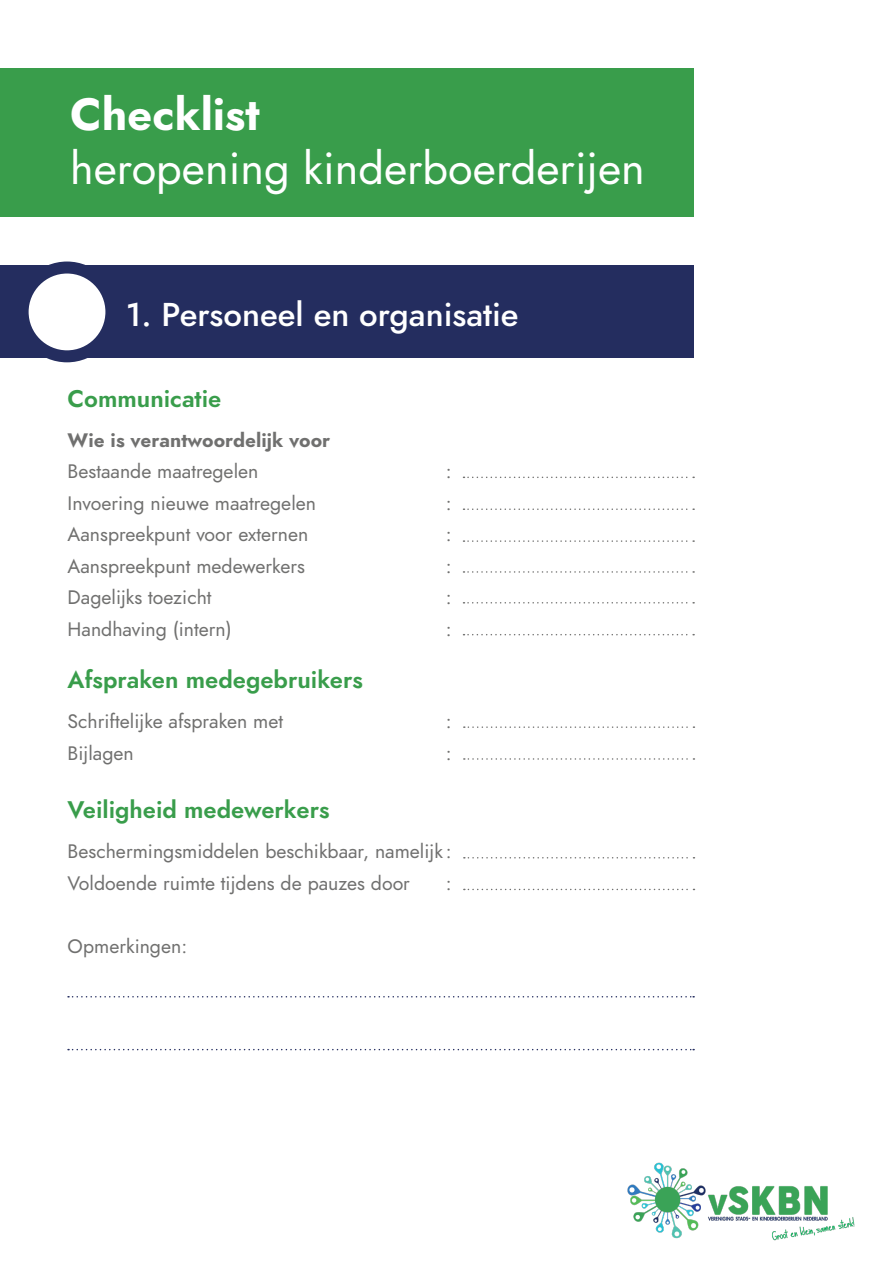
<style>
.page{position:relative;width:893px;height:1263px;background:#fff}
.page>*{position:absolute;margin:0;border:0;box-sizing:border-box;transform-origin:0 0}
.t1{font:45px "Jost";color:#fff}
.t2{font:700 45px "Jost";color:#fff}
.t3{font:500 33px "Jost";color:#fff}
.t4{font:24px "Jost Semi";color:#399d4b}
.t5{font:19.5px/31.5px "Jost";color:#70706f}
.t6{font:700 19.5px "Jost";color:#70706f}
</style>
<div class="page">
<div style="left:0;top:68px;width:693px;height:149px;background:#399d4b"></div>
<div style="left:0;top:265px;width:693px;height:93px;background:#242d5f"></div>
<div style="left:23px;top:267px;width:88px;height:89px;background:#fff;border-radius:50%"></div>
<div style="left:17px;top:261px;width:100px;height:101px;border:12px solid #242d5f;border-radius:50%"></div>
<svg style="left:68px;top:996px;width:626px;height:1px"></svg>
<svg style="left:68px;top:1049px;width:626px;height:1px"></svg>
<img style="left:627px;top:1162px;width:228px;height:79px">
<svg style="left:463px;top:477px;width:231px;height:1px"></svg>
<svg style="left:463px;top:508px;width:231px;height:2px"></svg>
<svg style="left:463px;top:540px;width:231px;height:2px"></svg>
<svg style="left:463px;top:571px;width:231px;height:2px"></svg>
<svg style="left:463px;top:602px;width:231px;height:1px"></svg>
<svg style="left:463px;top:634px;width:231px;height:1px"></svg>
<svg style="left:464px;top:726px;width:230px;height:2px"></svg>
<svg style="left:464px;top:758px;width:230px;height:2px"></svg>
<svg style="left:464px;top:857px;width:230px;height:1px"></svg>
<svg style="left:464px;top:889px;width:230px;height:1px"></svg>
<h1 class="t2" style="left:70px;top:83px;width:191px">Checklist</h1>
<h1 class="t1" style="left:70px;top:138px;width:576px">heropening kinderboerderijen</h1>
<h2 class="t3" style="left:126px;top:291px;width:394px">1. Personeel en organisatie</h2>
<p class="t4" style="left:68px;top:382px;width:155px">Communicatie</p>
<p class="t6" style="left:68px;top:426px;width:264px">Wie is verantwoordelijk voor</p>
<p class="t5" style="left:68px;top:456px;width:192px">Bestaande maatregelen</p>
<p class="t5" style="left:446px;top:456px;width:7px">:</p>
<p class="t5" style="left:68px;top:487px;width:250px">Invoering nieuwe maatregelen</p>
<p class="t5" style="left:446px;top:487px;width:7px">:</p>
<p class="t5" style="left:68px;top:519px;width:242px">Aanspreekpunt voor externen</p>
<p class="t5" style="left:446px;top:519px;width:7px">:</p>
<p class="t5" style="left:68px;top:550px;width:239px">Aanspreekpunt medewerkers</p>
<p class="t5" style="left:446px;top:550px;width:7px">:</p>
<p class="t5" style="left:68px;top:582px;width:145px">Dagelijks toezicht</p>
<p class="t5" style="left:446px;top:582px;width:7px">:</p>
<p class="t5" style="left:68px;top:613px;width:166px">Handhaving (intern)</p>
<p class="t5" style="left:446px;top:613px;width:7px">:</p>
<p class="t4" style="left:68px;top:663px;width:297px">Afspraken medegebruikers</p>
<p class="t5" style="left:68px;top:706px;width:217px">Schriftelijke afspraken met</p>
<p class="t5" style="left:446px;top:706px;width:7px">:</p>
<p class="t5" style="left:68px;top:737px;width:68px">Bijlagen</p>
<p class="t5" style="left:446px;top:737px;width:7px">:</p>
<p class="t4" style="left:68px;top:793px;width:263px">Veiligheid medewerkers</p>
<p class="t5" style="left:68px;top:836px;width:385px">Beschermingsmiddelen beschikbaar, namelijk :<br>Voldoende ruimte tijdens de pauzes door</p>
<p class="t5" style="left:446px;top:867px;width:7px">:</p>
<p class="t5" style="left:68px;top:930px;width:121px">Opmerkingen:</p>
</div>
